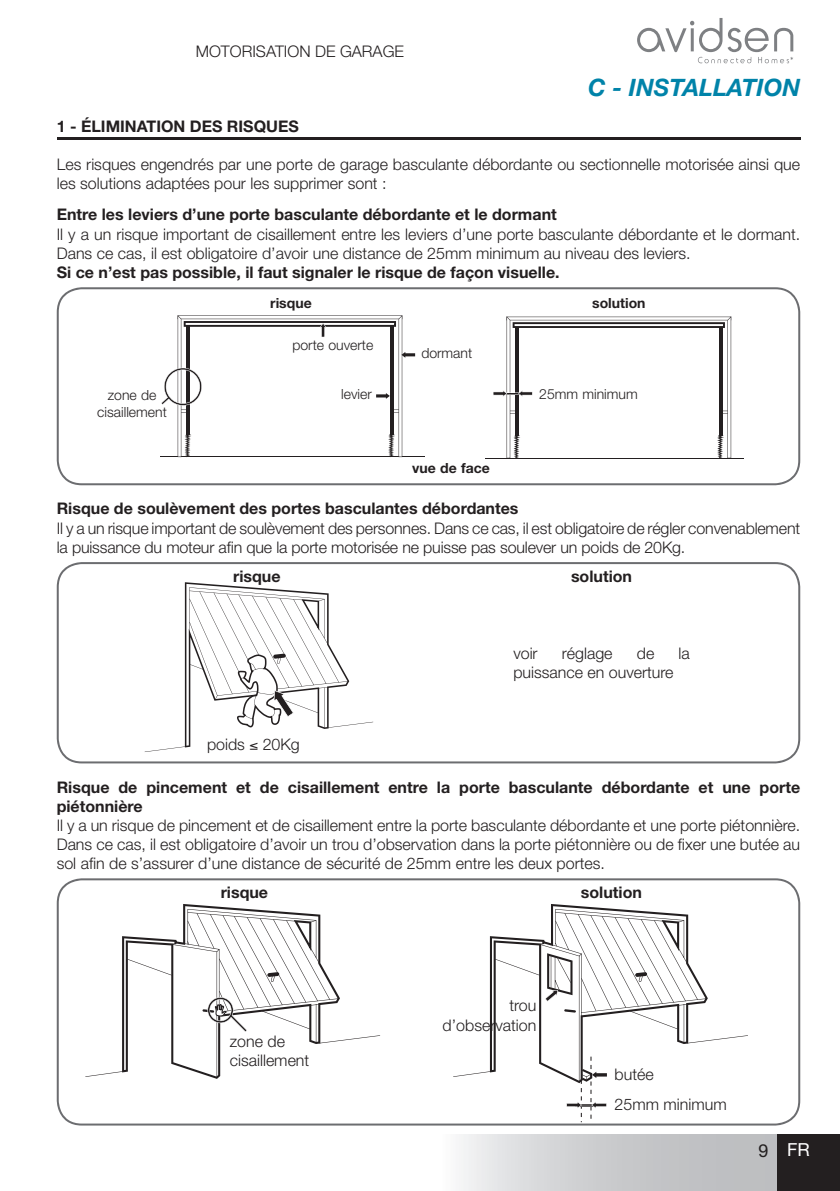
<style>
.page{position:relative;width:840px;height:1191px;background:#fff}
.page>*{position:absolute;margin:0;border:0;box-sizing:border-box;transform-origin:0 0}
.t1{font:italic 700 24px "Helvetica Neue";color:#0083a9}
.t2{font:18px "Helvetica Neue";color:#fff}
.t3{font:300 16px/19.2px "Helvetica Neue";color:#231f20}
.t4{font:700 16px/19.2px "Helvetica Neue";color:#231f20}
.t5{font:300 14px/16.8px "Helvetica Neue";color:#231f20;text-align:center}
.t6{font:700 14px "Helvetica Neue";color:#231f20}
.s1{color:#231f20}
</style>
<div class="page">
<div style="left:431px;top:1134px;width:346px;height:57px;background:linear-gradient(to right,#f2f2f3,#b1b3b6)"></div>
<div style="left:777px;top:1134px;width:62px;height:57px;background:#231f20"></div>
<svg style="left:637px;top:18px;width:155px;height:45px"></svg>
<hr style="left:57px;top:137px;width:742px;height:2px;background:#231f20">
<svg style="left:57px;top:287px;width:742px;height:198px"></svg>
<hr style="left:160px;top:456px;width:264px;height:1px;background:#231f20">
<hr style="left:484px;top:458px;width:258px;height:1px;background:#231f20">
<svg style="left:492px;top:316px;width:238px;height:142px"></svg>
<svg style="left:161px;top:315px;width:254px;height:142px"></svg>
<svg style="left:57px;top:562px;width:742px;height:201px"></svg>
<svg style="left:145px;top:582px;width:228px;height:170px"></svg>
<svg style="left:57px;top:878px;width:742px;height:247px"></svg>
<svg style="left:85px;top:909px;width:295px;height:168px"></svg>
<svg style="left:453px;top:909px;width:294px;height:168px"></svg>
<svg style="left:122px;top:904px;width:218px;height:174px"></svg>
<svg style="left:489px;top:904px;width:218px;height:218px"></svg>
<p class="t3" style="left:195px;top:41px;width:210px">Motorisation de garage</p>
<h1 class="t1" style="left:587px;top:73px;width:214px">C - INSTALLATION</h1>
<p class="t4" style="left:57px;top:116px;width:243px">1 - éLIMINATION DES RISQUES</p>
<p class="t3" style="left:57px;top:154px;width:744px">Les risques engendrés par une porte de garage basculante débordante ou sectionnelle motorisée ainsi que les solutions adaptées pour les supprimer sont :</p>
<p class="t4" style="left:57px;top:205px;width:501px">Entre les leviers d’une porte basculante débordante et le dormant</p>
<p class="t3" style="left:57px;top:224px;width:744px">il y a un risque important de cisaillement entre les leviers d’une porte basculante débordante et le dormant. dans ce cas, il est obligatoire d’avoir une distance de 25mm minimum au niveau des leviers.</p>
<p class="t4" style="left:57px;top:262px;width:504px">Si ce n’est pas possible, il faut signaler le risque de façon visuelle.</p>
<p class="t5" style="left:97px;top:386px;width:71px">zone de cisaillement</p>
<p class="t6" style="left:270px;top:294px;width:43px">risque</p>
<p class="t6" style="left:591px;top:294px;width:55px">solution</p>
<p class="t5" style="left:292px;top:337px;width:82px">porte ouverte</p>
<p class="t5" style="left:341px;top:385px;width:32px">levier</p>
<p class="t5" style="left:421px;top:344px;width:52px">dormant</p>
<p class="t5" style="left:539px;top:385px;width:100px">25mm minimum</p>
<p class="t6" style="left:412px;top:459px;width:79px">vue de face</p>
<p class="t4" style="left:57px;top:499px;width:463px">Risque de soulèvement des portes basculantes débordantes</p>
<p class="t3" style="left:57px;top:518px;width:744px">il y a un risque important de soulèvement des personnes. dans ce cas, il est obligatoire de régler convenablement la puissance du moteur afin que la porte motorisée ne puisse pas soulever un poids de 20Kg.</p>
<p class="t4" style="left:233px;top:566px;width:49px">risque</p>
<p class="t4" style="left:570px;top:566px;width:63px">solution</p>
<p class="t3" style="left:207px;top:734px;width:94px">poids ≤ 20Kg</p>
<p class="t3" style="left:513px;top:643px;width:26px">voir</p>
<p class="t3" style="left:561px;top:643px;width:52px">réglage</p>
<p class="t3" style="left:636px;top:643px;width:19px">de</p>
<p class="t3" style="left:678px;top:643px;width:13px">la</p>
<p class="t3" style="left:513px;top:662px;width:162px">puissance en ouverture</p>
<p class="t4" style="left:57px;top:777px;width:744px">Risque de pincement et de cisaillement entre la porte basculante débordante et une porte piétonnière</p>
<p class="t3" style="left:57px;top:815px;width:744px;text-align:justify">il y a un risque de pincement et de cisaillement entre la porte basculante débordante et une porte piétonnière. dans ce cas, il est obligatoire d’avoir un trou d’observation dans la porte piétonnière ou de fixer une butée au sol afin de s’assurer d’une distance de sécurité de 25mm entre les deux portes.</p>
<p class="t4" style="left:220px;top:882px;width:49px">risque</p>
<p class="t4" style="left:580px;top:882px;width:63px">solution</p>
<p class="t3" style="left:230px;top:1031px;width:81px">zone de cisaillement</p>
<p class="t3" style="left:442px;top:995px;width:95px;text-align:right">trou d’observation</p>
<p class="t3" style="left:614px;top:1058px;width:113px;line-height:30.6px">butée<br>25mm minimum</p>
<p class="t2" style="left:758px;top:1139px;width:53px"><span class="s1">9</span> Fr</p>
</div>
